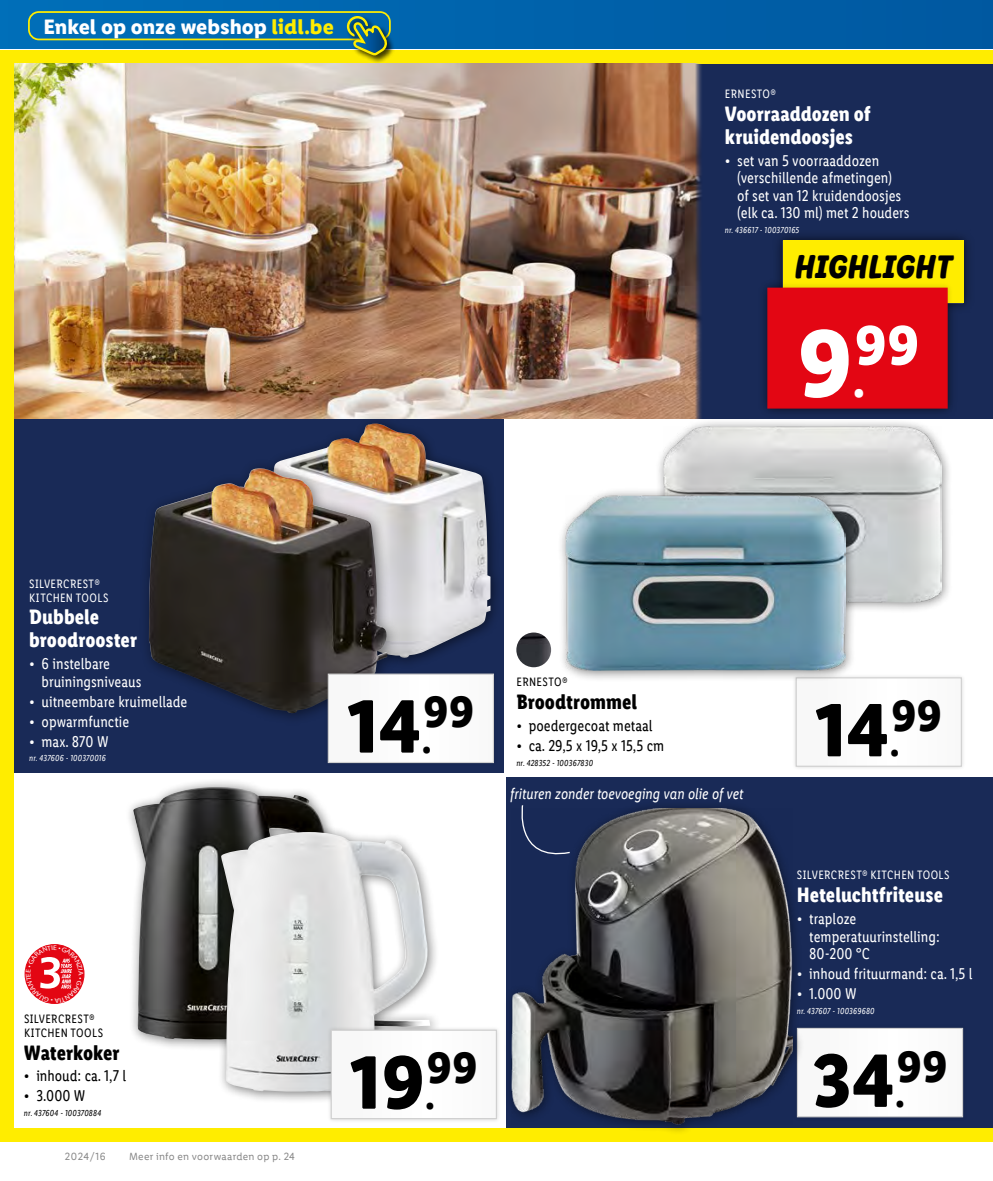
<style>
.page{position:relative;width:993px;height:1181px;background:#fff}
.page>*{position:absolute;margin:0;border:0;box-sizing:border-box;transform-origin:0 0}
.t1{font:700 96.25px "Lidl Font Pro";color:#fff}
.t2{font:700 75.77px "Lidl Font Pro";color:#000}
.t3{font:700 56.18px "Lidl Font Pro";color:#fff}
.t4{font:700 44.27px "Lidl Font Pro";color:#000}
.t5{font:32.9px "Lidl Font Script Pro";letter-spacing:.02em;color:#000}
.t6{font:700 21px/22.8px "Lidl Font Cond Pro";color:#fff}
.t7{font:700 21px "Lidl Font Pro";letter-spacing:-.005em;color:#fff}
.t8{font:700 21px "Lidl Font Cond Pro";color:#000}
.t9{font:15.75px/17.5px "Lidl Font Cond Pro";color:#fff}
.t10{font:15.75px "Lidl Font Cond Pro";color:#000}
.t11{font:italic 15.75px "Lidl Font Cond Pro";color:#fff}
.t12{font:12.25px/14px "Lidl Font Cond Pro";letter-spacing:.03em;color:#fff}
.t13{font:12.25px/14px "Lidl Font Cond Pro";letter-spacing:.03em;color:#000}
.t14{font:10.5px "Lidl Font Pro";letter-spacing:.025em;color:#878787}
.t15{font:italic 8.75px "Lidl Font Cond Pro";letter-spacing:.02em;color:#fff}
.t16{font:italic 8.75px "Lidl Font Cond Pro";letter-spacing:.02em;color:#000}
.s1{color:#ffed00}
.s2{font-size:47.07px}
.s3{font-size:37.27px}
</style>
<div class="page">
<div style="left:0;top:0;width:992px;height:50px;background:#0063ab"></div>
<div style="left:0;top:50px;width:992px;height:1091px;background:#ffed00"></div>
<div style="left:14px;top:64px;width:978px;height:1063px;background:#fff"></div>
<div style="left:14px;top:64px;width:978px;height:354px;background:#192a57"></div>
<div style="left:14px;top:418px;width:490px;height:355px;background:#192a57"></div>
<div style="left:506px;top:777px;width:486px;height:350px;background:#192a57"></div>
<img style="left:14px;top:64px;width:688px;height:354px">
<div style="left:779px;top:237px;width:187px;height:70px;background:#000;opacity:.15"></div>
<div style="left:761px;top:282px;width:192px;height:132px;background:#14234a"></div>
<svg style="left:766px;top:240px;width:196px;height:169px"></svg>
<img style="left:516px;top:632px;width:35px;height:35px;border-radius:17px">
<div style="left:792px;top:673px;width:173px;height:97px;background:#f6f6f6"></div>
<svg style="left:795px;top:677px;width:167px;height:90px"></svg>
<div style="left:654px;top:418px;width:298px;height:195px;background:#000;opacity:.5"></div>
<img style="left:663px;top:426px;width:278px;height:176px">
<div style="left:557px;top:487px;width:299px;height:195px;background:#000;opacity:.5"></div>
<img style="left:565px;top:495px;width:280px;height:176px">
<div style="left:260px;top:415px;width:242px;height:254px;background:#000;opacity:.5"></div>
<img style="left:268px;top:423px;width:222px;height:235px">
<div style="left:139px;top:458px;width:262px;height:269px;background:#000;opacity:.5"></div>
<img style="left:149px;top:468px;width:238px;height:245px">
<div style="left:792px;top:1023px;width:174px;height:98px;background:#000;opacity:.15"></div>
<div style="left:804px;top:1027px;width:159px;height:91px;background:#fbfbfb"></div>
<div style="left:503px;top:799px;width:301px;height:337px;background:#000;opacity:.5"></div>
<img style="left:511px;top:808px;width:281px;height:317px">
<svg style="left:513px;top:804px;width:58px;height:58px"></svg>
<div style="left:324px;top:669px;width:173px;height:97px;background:#000;opacity:.15"></div>
<div style="left:327px;top:673px;width:167px;height:90px;background:#fbfbfb"></div>
<div style="left:125px;top:777px;width:316px;height:274px;background:#000;opacity:.5"></div>
<img style="left:133px;top:786px;width:297px;height:253px">
<div style="left:213px;top:823px;width:237px;height:281px;background:#000;opacity:.5"></div>
<img style="left:221px;top:832px;width:217px;height:259px">
<div style="left:327px;top:1025px;width:173px;height:97px;background:#000;opacity:.15"></div>
<svg style="left:330px;top:1029px;width:167px;height:90px"></svg>
<div style="left:28px;top:11px;width:362px;height:29px;border:2px solid #ffed00;border-radius:10px"></div>
<div style="left:346px;top:15px;width:49px;height:49px;background:#000;opacity:.75"></div>
<svg style="left:347px;top:16px;width:41px;height:40px"></svg>
<svg style="left:26px;top:945px;width:57px;height:58px"></svg>
<h3 class="t7" style="left:43px;top:14px;width:292px">Enkel op onze webshop <span class="s1">lidl.be</span></h3>
<p class="t12" style="left:724px;top:87px;width:53px">ERNESTO®</p>
<h3 class="t6" style="left:724px;top:102px;width:147px">Voorraaddozen of kruidendoosjes</h3>
<p class="t9" style="left:737px;top:151px;width:174px;text-indent:-12px">• set van 5 voorraaddozen (verschillende afmetingen)<br>of set van 12 kruidendoosjes (elk ca. 130 ml) met 2 houders</p>
<p class="t15" style="left:724px;top:225px;width:76px">nr. 436617 - 100370165</p>
<h3 class="t5" style="left:794px;top:247px;width:159px">HIGHLIGHT</h3>
<h3 class="t3" style="left:854px;top:311px;width:66px">99</h3>
<h1 class="t1" style="left:796px;top:305px;width:70px">9<span class="s2">.</span></h1>
<p class="t12" style="left:29px;top:576px;width:81px">SILVERCREST®<br>KITCHEN TOOLS</p>
<h3 class="t6" style="left:29px;top:606px;width:109px">Dubbele broodrooster</h3>
<p class="t9" style="left:42px;top:655px;width:101px;text-indent:-12px">• 6 instelbare bruiningsniveaus</p>
<p class="t9" style="left:29px;top:692px;width:160px">• uitneembare kruimellade</p>
<p class="t9" style="left:29px;top:712px;width:102px">• opwarmfunctie</p>
<p class="t9" style="left:29px;top:732px;width:81px">• max. 870 W</p>
<p class="t15" style="left:29px;top:753px;width:78px">nr. 437606 - 100370016</p>
<h3 class="t4" style="left:423px;top:685px;width:53px">99</h3>
<h2 class="t2" style="left:347px;top:680px;width:86px">14<span class="s3">.</span></h2>
<p class="t13" style="left:516px;top:675px;width:53px">ERNESTO®</p>
<h3 class="t8" style="left:516px;top:689px;width:122px">Broodtrommel</h3>
<p class="t10" style="left:516px;top:716px;width:138px">• poedergecoat metaal</p>
<p class="t10" style="left:516px;top:736px;width:149px">• ca. 29,5 x 19,5 x 15,5 cm</p>
<p class="t16" style="left:516px;top:757px;width:78px">nr. 428352 - 100367830</p>
<p class="t11" style="left:510px;top:784px;width:235px">frituren zonder toevoeging van olie of vet</p>
<p class="t13" style="left:24px;top:1011px;width:81px">SILVERCREST®<br>KITCHEN TOOLS</p>
<h3 class="t8" style="left:24px;top:1039px;width:97px">Waterkoker</h3>
<p class="t10" style="left:24px;top:1067px;width:104px">• inhoud: ca. 1,7 l</p>
<p class="t10" style="left:24px;top:1087px;width:63px">• 3.000 W</p>
<p class="t16" style="left:24px;top:1108px;width:79px">nr. 437604 - 100370884</p>
<p class="t14" style="left:65px;top:1151px;width:42px">2024/16</p>
<p class="t14" style="left:129px;top:1151px;width:167px">Meer info en voorwaarden op p. 24</p>
<h3 class="t4" style="left:426px;top:1041px;width:53px">99</h3>
<h2 class="t2" style="left:350px;top:1036px;width:86px">19<span class="s3">.</span></h2>
<h3 class="t4" style="left:890px;top:688px;width:53px">99</h3>
<h2 class="t2" style="left:815px;top:684px;width:86px">14<span class="s3">.</span></h2>
<p class="t12" style="left:796px;top:868px;width:154px">SILVERCREST® KITCHEN TOOLS</p>
<h3 class="t6" style="left:796px;top:883px;width:148px">Heteluchtfriteuse</h3>
<p class="t9" style="left:809px;top:910px;width:132px;text-indent:-12px">• traploze temperatuurinstelling:<br>80-200 °C</p>
<p class="t9" style="left:796px;top:965px;width:177px">• inhoud frituurmand: ca. 1,5 l</p>
<p class="t9" style="left:796px;top:985px;width:61px">• 1.000 W</p>
<p class="t15" style="left:796px;top:1005px;width:79px">nr. 437607 - 100369680</p>
<h2 class="t2" style="left:812px;top:1034px;width:94px">34<span class="s3">.</span></h2>
<h3 class="t4" style="left:896px;top:1039px;width:53px">99</h3>
</div>
